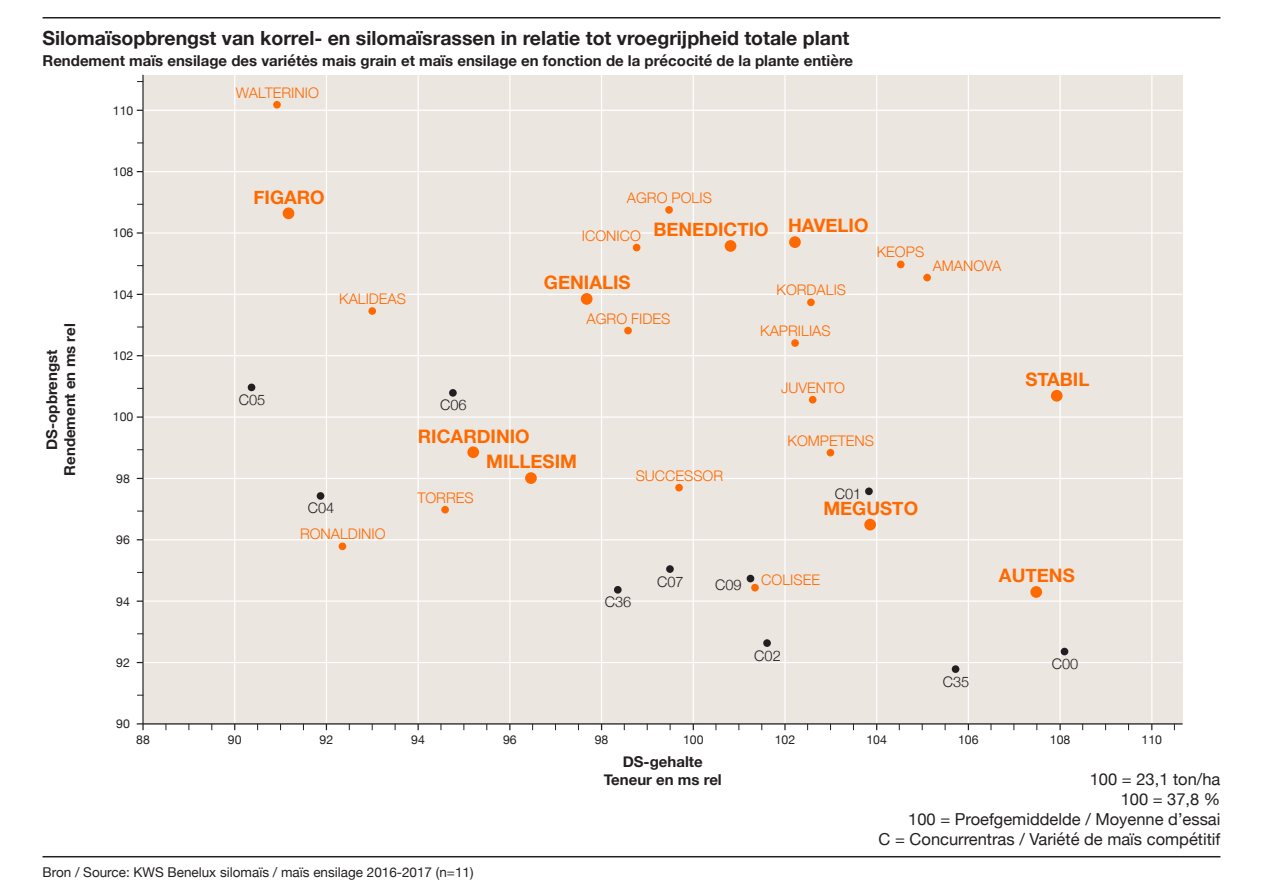
<style>
.page{position:relative;width:1263px;height:893px;background:#fff}
.page>*{position:absolute;margin:0;border:0;box-sizing:border-box;transform-origin:0 0}
.t1{font:700 19.5px "Helvetica Neue";color:#231f20}
.t2{font:700 18.6px "Helvetica Neue";color:#ff6a00}
.t3{font:16.5px "Helvetica Neue";color:#231f20}
.t4{font:700 15px "Helvetica Neue";color:#231f20}
.t5{font:300 14.55px "Helvetica Neue";color:#ff6a00}
.t6{font:300 14.55px "Helvetica Neue";color:#231f20}
.t7{font:13.5px "Helvetica Neue";color:#231f20}
.t8{font:12.3px "Helvetica Neue";color:#231f20}
</style>
<div class="page">
<hr style="left:43px;top:17px;width:1177px;height:2px;background:#231f20">
<hr style="left:43px;top:856px;width:1177px;height:1px;background:#231f20">
<div style="left:144px;top:75px;width:1038px;height:649px;background:#ece6e1"></div>
<hr style="left:142px;top:75px;width:2px;height:655px;background:#231f20">
<hr style="left:234px;top:75px;width:1px;height:649px;background:#fff">
<hr style="left:326px;top:75px;width:1px;height:649px;background:#fff">
<hr style="left:417px;top:75px;width:2px;height:649px;background:#fff">
<hr style="left:509px;top:75px;width:1px;height:649px;background:#fff">
<hr style="left:601px;top:75px;width:1px;height:649px;background:#fff">
<hr style="left:693px;top:75px;width:1px;height:649px;background:#fff">
<hr style="left:784px;top:75px;width:2px;height:649px;background:#fff">
<hr style="left:876px;top:75px;width:1px;height:649px;background:#fff">
<hr style="left:968px;top:75px;width:1px;height:649px;background:#fff">
<hr style="left:1059px;top:75px;width:2px;height:649px;background:#fff">
<hr style="left:1151px;top:75px;width:1px;height:649px;background:#fff">
<svg style="left:417px;top:724px;width:2px;height:6px"></svg>
<svg style="left:784px;top:724px;width:2px;height:6px"></svg>
<svg style="left:1059px;top:724px;width:2px;height:6px"></svg>
<hr style="left:137px;top:723px;width:1045px;height:1px;background:#231f20">
<hr style="left:144px;top:662px;width:1038px;height:1px;background:#fff">
<svg style="left:137px;top:416px;width:7px;height:2px"></svg>
<svg style="left:137px;top:232px;width:7px;height:2px"></svg>
<hr style="left:144px;top:601px;width:1038px;height:1px;background:#fff">
<hr style="left:144px;top:539px;width:1038px;height:1px;background:#fff">
<hr style="left:144px;top:478px;width:1038px;height:1px;background:#fff">
<hr style="left:144px;top:416px;width:1038px;height:2px;background:#fff">
<hr style="left:144px;top:355px;width:1038px;height:1px;background:#fff">
<hr style="left:144px;top:294px;width:1038px;height:1px;background:#fff">
<hr style="left:144px;top:232px;width:1038px;height:2px;background:#fff">
<hr style="left:144px;top:171px;width:1038px;height:1px;background:#fff">
<hr style="left:144px;top:110px;width:1038px;height:1px;background:#fff">
<div style="left:441px;top:506px;width:8px;height:7px;background:#ff6a00;border-radius:50%"></div>
<div style="left:827px;top:449px;width:7px;height:7px;background:#ff6a00;border-radius:50%"></div>
<div style="left:751px;top:584px;width:8px;height:7px;background:#ff6a00;border-radius:50%"></div>
<div style="left:675px;top:484px;width:8px;height:7px;background:#ff6a00;border-radius:50%"></div>
<div style="left:525px;top:472px;width:12px;height:12px;background:#ff6a00;border-radius:50%"></div>
<div style="left:809px;top:396px;width:7px;height:8px;background:#ff6a00;border-radius:50%"></div>
<div style="left:273px;top:101px;width:8px;height:8px;background:#ff6a00;border-radius:50%"></div>
<div style="left:581px;top:293px;width:11px;height:12px;background:#ff6a00;border-radius:50%"></div>
<div style="left:897px;top:261px;width:7px;height:7px;background:#ff6a00;border-radius:50%"></div>
<div style="left:368px;top:307px;width:8px;height:8px;background:#ff6a00;border-radius:50%"></div>
<div style="left:283px;top:207px;width:11px;height:12px;background:#ff6a00;border-radius:50%"></div>
<div style="left:1030px;top:586px;width:12px;height:12px;background:#ff6a00;border-radius:50%"></div>
<div style="left:864px;top:519px;width:12px;height:11px;background:#ff6a00;border-radius:50%"></div>
<div style="left:807px;top:298px;width:8px;height:8px;background:#ff6a00;border-radius:50%"></div>
<div style="left:624px;top:327px;width:8px;height:7px;background:#ff6a00;border-radius:50%"></div>
<div style="left:791px;top:339px;width:8px;height:8px;background:#ff6a00;border-radius:50%"></div>
<div style="left:923px;top:274px;width:8px;height:7px;background:#ff6a00;border-radius:50%"></div>
<div style="left:633px;top:244px;width:7px;height:7px;background:#ff6a00;border-radius:50%"></div>
<div style="left:1061px;top:648px;width:7px;height:7px;background:#231f20;border-radius:50%"></div>
<div style="left:952px;top:665px;width:7px;height:8px;background:#231f20;border-radius:50%"></div>
<div style="left:614px;top:586px;width:8px;height:8px;background:#231f20;border-radius:50%"></div>
<div style="left:865px;top:487px;width:8px;height:8px;background:#231f20;border-radius:50%"></div>
<div style="left:763px;top:639px;width:8px;height:8px;background:#231f20;border-radius:50%"></div>
<div style="left:449px;top:389px;width:8px;height:8px;background:#231f20;border-radius:50%"></div>
<div style="left:666px;top:565px;width:8px;height:8px;background:#231f20;border-radius:50%"></div>
<div style="left:248px;top:384px;width:7px;height:7px;background:#231f20;border-radius:50%"></div>
<div style="left:317px;top:492px;width:7px;height:8px;background:#231f20;border-radius:50%"></div>
<div style="left:747px;top:575px;width:7px;height:7px;background:#231f20;border-radius:50%"></div>
<div style="left:339px;top:542px;width:7px;height:8px;background:#ff6a00;border-radius:50%"></div>
<div style="left:1051px;top:390px;width:11px;height:12px;background:#ff6a00;border-radius:50%"></div>
<div style="left:789px;top:236px;width:12px;height:12px;background:#ff6a00;border-radius:50%"></div>
<div style="left:725px;top:240px;width:11px;height:12px;background:#ff6a00;border-radius:50%"></div>
<div style="left:665px;top:206px;width:8px;height:8px;background:#ff6a00;border-radius:50%"></div>
<div style="left:467px;top:446px;width:12px;height:12px;background:#ff6a00;border-radius:50%"></div>
<p class="t1" style="left:43px;top:22px;width:808px">Silomaïsopbrengst van korrel- en silomaïsrassen in relatie tot vroegrijpheid totale plant</p>
<p class="t4" style="left:43px;top:49px;width:812px">Rendement maïs ensilage des variétės mais grain et maïs ensilage en fonction de la précocité de la plante entière</p>
<p class="t4" style="left:58px;top:476px;width:154px;rotate:-90deg">Rendement en ms rel</p>
<p class="t4" style="left:40px;top:450px;width:102px;rotate:-90deg">DS-opbrengst</p>
<p class="t8" style="left:113px;top:101px;width:22px">110</p>
<p class="t8" style="left:113px;top:163px;width:22px">108</p>
<p class="t8" style="left:113px;top:224px;width:22px">106</p>
<p class="t8" style="left:113px;top:285px;width:22px">104</p>
<p class="t8" style="left:113px;top:347px;width:22px">102</p>
<p class="t8" style="left:113px;top:408px;width:22px">100</p>
<p class="t8" style="left:116px;top:470px;width:15px">98</p>
<p class="t8" style="left:116px;top:531px;width:15px">96</p>
<p class="t8" style="left:116px;top:592px;width:15px">94</p>
<p class="t8" style="left:116px;top:654px;width:15px">92</p>
<p class="t8" style="left:116px;top:715px;width:15px">90</p>
<p class="t5" style="left:236px;top:81px;width:84px">WALTERINIO</p>
<p class="t2" style="left:253px;top:182px;width:73px">FIGARO</p>
<p class="t5" style="left:339px;top:287px;width:68px">KALIDEAS</p>
<p class="t5" style="left:627px;top:186px;width:87px">AGRO POLIS</p>
<p class="t5" style="left:582px;top:224px;width:61px">ICONICO</p>
<p class="t2" style="left:544px;top:268px;width:88px">GENIALIS</p>
<p class="t2" style="left:653px;top:215px;width:117px">BENEDICTIO</p>
<p class="t2" style="left:788px;top:211px;width:82px">HAVELIO</p>
<p class="t5" style="left:776px;top:278px;width:71px">KORDALIS</p>
<p class="t5" style="left:587px;top:307px;width:85px">AGRO FIDES</p>
<p class="t5" style="left:760px;top:319px;width:72px">KAPRILIAS</p>
<p class="t5" style="left:877px;top:240px;width:49px">KEOPS</p>
<p class="t5" style="left:933px;top:254px;width:70px">AMANOVA</p>
<p class="t6" style="left:239px;top:388px;width:28px">C05</p>
<p class="t6" style="left:308px;top:497px;width:28px">C04</p>
<p class="t5" style="left:300px;top:522px;width:87px">RONALDINIO</p>
<p class="t6" style="left:440px;top:393px;width:28px">C06</p>
<p class="t2" style="left:418px;top:421px;width:113px">RICARDINIO</p>
<p class="t5" style="left:417px;top:486px;width:58px">TORRES</p>
<p class="t2" style="left:486px;top:447px;width:92px">MILLESIM</p>
<p class="t5" style="left:636px;top:464px;width:89px">SUCCESSOR</p>
<p class="t5" style="left:781px;top:376px;width:65px">JUVENTO</p>
<p class="t5" style="left:788px;top:429px;width:88px">KOMPETENS</p>
<p class="t6" style="left:835px;top:482px;width:28px">C01</p>
<p class="t2" style="left:823px;top:494px;width:96px">MEGUSTO</p>
<p class="t6" style="left:605px;top:590px;width:28px">C36</p>
<p class="t6" style="left:657px;top:570px;width:28px">C07</p>
<p class="t6" style="left:715px;top:573px;width:28px">C09</p>
<p class="t5" style="left:761px;top:568px;width:60px">COLISEE</p>
<p class="t2" style="left:1025px;top:365px;width:66px">STABIL</p>
<p class="t2" style="left:999px;top:561px;width:77px">AUTENS</p>
<p class="t6" style="left:754px;top:644px;width:28px">C02</p>
<p class="t6" style="left:943px;top:670px;width:28px">C35</p>
<p class="t6" style="left:1052px;top:652px;width:28px">C00</p>
<p class="t8" style="left:136px;top:731px;width:15px">88</p>
<p class="t8" style="left:228px;top:731px;width:15px">90</p>
<p class="t8" style="left:320px;top:731px;width:15px">92</p>
<p class="t8" style="left:411px;top:731px;width:15px">94</p>
<p class="t8" style="left:503px;top:731px;width:15px">96</p>
<p class="t8" style="left:595px;top:731px;width:15px">98</p>
<p class="t8" style="left:683px;top:731px;width:22px">100</p>
<p class="t8" style="left:775px;top:731px;width:22px">102</p>
<p class="t8" style="left:866px;top:731px;width:22px">104</p>
<p class="t8" style="left:958px;top:731px;width:22px">106</p>
<p class="t8" style="left:1050px;top:731px;width:22px">108</p>
<p class="t8" style="left:1141px;top:731px;width:22px">110</p>
<p class="t4" style="left:623px;top:750px;width:81px">DS-gehalte</p>
<p class="t4" style="left:604px;top:768px;width:120px">Teneur en ms rel</p>
<p class="t3" style="left:1090px;top:768px;width:132px">100 = 23,1 ton/ha</p>
<p class="t3" style="left:1121px;top:787px;width:101px">100 = 37,8 %</p>
<p class="t3" style="left:908px;top:807px;width:314px">100 = Proefgemiddelde / Moyenne d’essai</p>
<p class="t3" style="left:879px;top:827px;width:343px">C = Concurrentras / Variété de maïs compétitif</p>
<p class="t7" style="left:43px;top:863px;width:432px">Bron / Source: KWS Benelux silomaïs / maïs ensilage 2016-2017 (n=11)</p>
</div>
